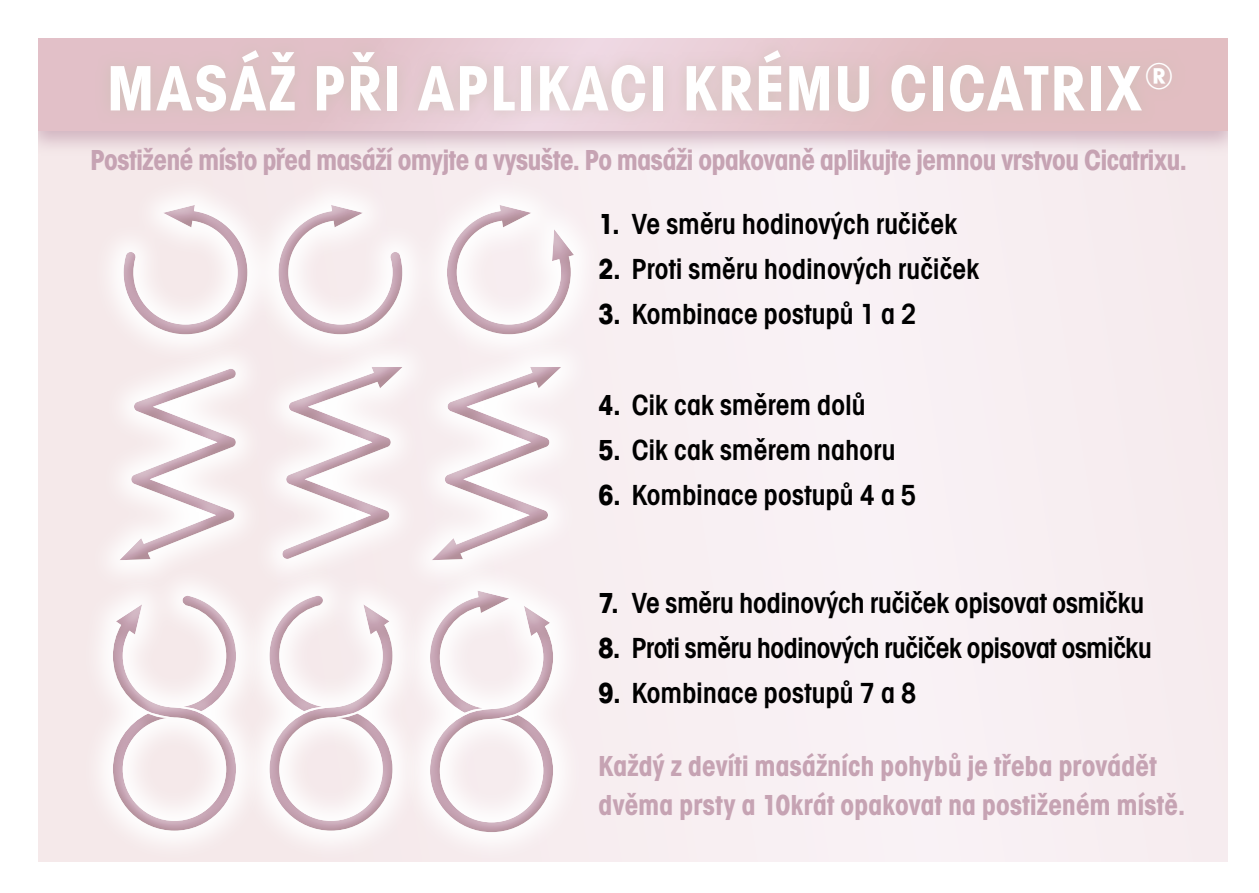
<style>
.page{position:relative;width:1259px;height:893px;background:#fff}
.page>*{position:absolute;margin:0;border:0;box-sizing:border-box;transform-origin:0 0}
.t1{font:700 condensed 66.6px "Avant Gar Got Itc TEE";letter-spacing:.04em;color:#fff}
.t2{font:30px "Avant Gar Got Itc TOT Dem Con";letter-spacing:.01em;color:#000}
.t3{font:700 condensed 30px/39px "Avant Gar Got Itc TEE";letter-spacing:-.005em;color:#c6a3b3}
.t4{font:30px "Avant Gar Got Itc TOT Dem Con";letter-spacing:-.01em;color:#000}
.s1{font-family:"Avant Gar Got Itc TEE";font-weight:700;font-stretch:condensed}
</style>
<div class="page">
<div style="left:37px;top:37px;width:1191px;height:825px;background:#f8eff2"></div>
<div style="left:21px;top:29px;width:1224px;height:127px;background:#c6a3b3;opacity:.75"></div>
<svg style="left:37px;top:37px;width:1191px;height:94px;background:#e3c2c8"></svg>
<div style="left:95px;top:37px;width:1091px;height:90px;background:#ccc0b5;opacity:.75"></div>
<div style="left:123px;top:205px;width:456px;height:135px;background:#ccc0b5;opacity:.48"></div>
<div style="left:88px;top:335px;width:504px;height:257px;background:#f7eef0"></div>
<div style="left:118px;top:364px;width:447px;height:201px;background:#ccc0b5;opacity:.48"></div>
<div style="left:398px;top:559px;width:186px;height:305px;background:#f7eef0"></div>
<div style="left:425px;top:589px;width:131px;height:248px;background:#ccc0b5;opacity:.48"></div>
<div style="left:237px;top:564px;width:187px;height:299px;background:#f6ecee"></div>
<div style="left:264px;top:593px;width:131px;height:243px;background:#ccc0b5;opacity:.48"></div>
<div style="left:81px;top:564px;width:187px;height:299px;background:#f6ebec"></div>
<div style="left:110px;top:593px;width:131px;height:243px;background:#ccc0b5;opacity:.48"></div>
<div style="left:0;top:862px;width:1259px;height:31px;background:#fff"></div>
<div style="left:0;top:0;width:1259px;height:37px;background:#fff"></div>
<div style="left:1228px;top:0;width:31px;height:893px;background:#fff"></div>
<div style="left:0;top:0;width:37px;height:893px;background:#fff"></div>
<h1 class="t1" style="left:107px;top:49px;width:816px">Masáž při aplikaci krému CICA</h1>
<h1 class="t1" style="left:1024px;top:49px;width:151px">TRIX<sup>®</sup></h1>
<p class="t3" style="left:90px;top:141px;width:1097px">Postižené místo před masáží omyjte a vysušte. Po masáži opakovaně aplikujte jemnou vrstvou Cicatrixu.</p>
<p class="t2" style="left:598px;top:206px;width:360px"><span class="s1">1.</span> Ve směru hodinových ručiček</p>
<p class="t2" style="left:598px;top:251px;width:382px"><span class="s1">2.</span> Proti směru hodinových ručiček</p>
<p class="t2" style="left:598px;top:296px;width:319px"><span class="s1">3.</span> Kombinace postupů 1 a 2</p>
<p class="t2" style="left:598px;top:388px;width:268px"><span class="s1">4.</span> Cik cak směrem dolů</p>
<p class="t2" style="left:598px;top:433px;width:298px"><span class="s1">5.</span> Cik cak směrem nahoru</p>
<p class="t2" style="left:598px;top:478px;width:319px"><span class="s1">6.</span> Kombinace postupů 4 a 5</p>
<p class="t2" style="left:598px;top:585px;width:547px"><span class="s1">7.</span> Ve směru hodinových ručiček opisovat osmičku</p>
<p class="t4" style="left:598px;top:630px;width:554px"><span class="s1">8.</span> Proti směru hodinových ručiček opisovat osmičku</p>
<p class="t2" style="left:598px;top:675px;width:319px"><span class="s1">9.</span> Kombinace postupů 7 a 8</p>
<p class="t3" style="left:598px;top:747px;width:588px">Každý z devíti masážních pohybů je třeba provádět dvěma prsty a 10krát opakovat na postiženém místě.</p>
</div>
